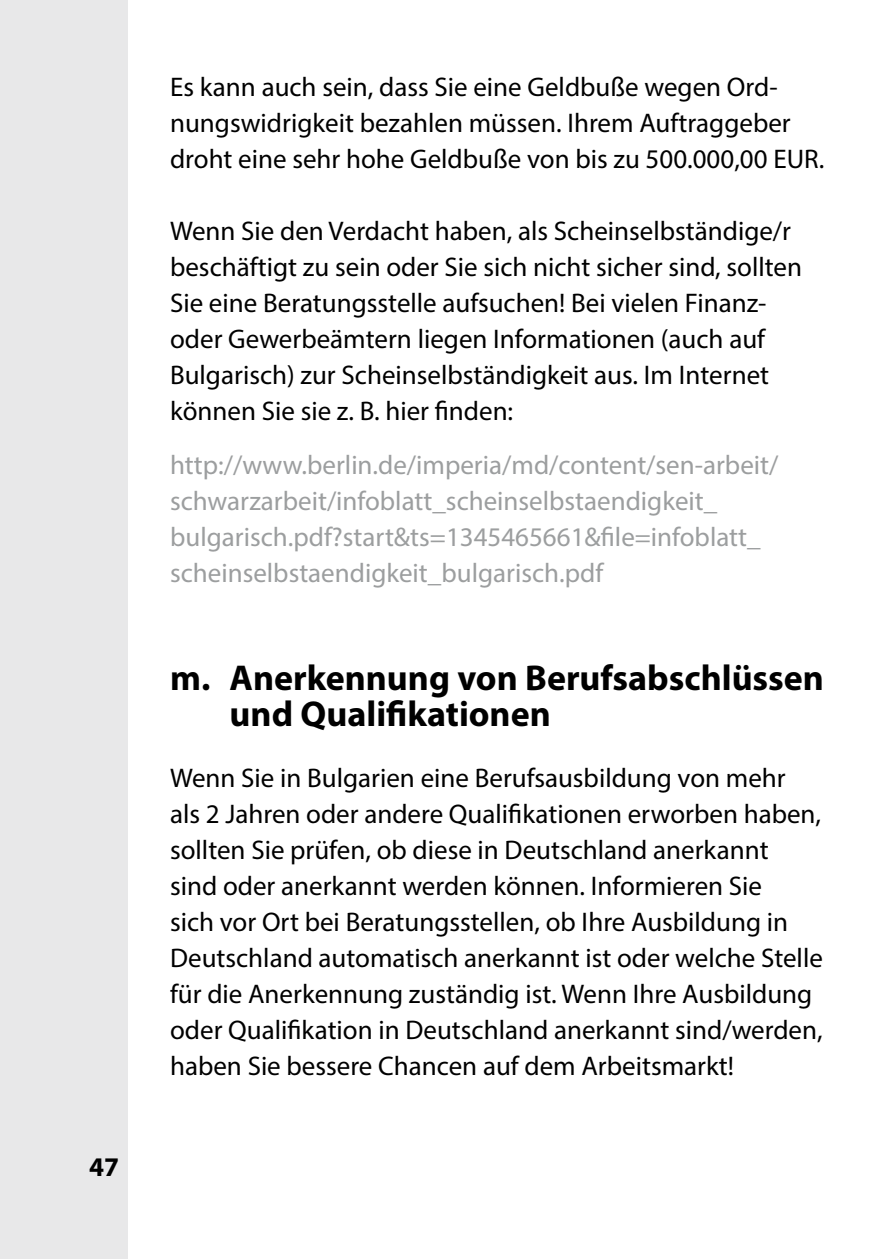
<style>
.page{position:relative;width:893px;height:1259px;background:#fff}
.page>*{position:absolute;margin:0;border:0;box-sizing:border-box;transform-origin:0 0}
.t1{font:700 36px/36px "Myriad Pro";color:#000}
.t2{font:27px/36px "Myriad Pro";color:#000}
.t3{font:27px/36px "Myriad Pro";color:#9c9e9f}
.t4{font:700 27px "Myriad Pro";color:#000}
</style>
<div class="page">
<div style="left:0;top:0;width:128px;height:1259px;background:#e8e8e9"></div>
<p class="t4" style="left:89px;top:1149px;width:31px">47</p>
<p class="t2" style="left:170px;top:68px;width:656px">Es kann auch sein, dass Sie eine Geldbuße wegen Ord&shy;nungswidrigkeit bezahlen müssen. Ihrem Auftraggeber droht eine sehr hohe Geldbuße von bis zu 500.000,00 EUR.</p>
<p class="t2" style="left:170px;top:212px;width:634px">Wenn Sie den Verdacht haben, als Scheinselbständige/r beschäftigt zu sein oder Sie sich nicht sicher sind, sollten Sie eine Beratungsstelle aufsuchen! Bei vielen Finanz&shy;oder Gewerbeämtern liegen Informationen (auch auf Bulgarisch) zur Scheinselbständigkeit aus. Im Internet können Sie sie z. B. hier finden:</p>
<p class="t3" style="left:170px;top:446px;width:610px">http://www.berlin.de/imperia/md/content/sen-arbeit/ schwarzarbeit/infoblatt_scheinselbstaendigkeit_ bulgarisch.pdf?start&amp;ts=1345465661&amp;file=infoblatt_ scheinselbstaendigkeit_bulgarisch.pdf</p>
<h1 class="t1" style="left:230px;top:658px;width:596px;text-indent:-60px">m. Anerkennung von Berufsabschlüssen und Qualifikationen</h1>
<p class="t2" style="left:170px;top:760px;width:654px">Wenn Sie in Bulgarien eine Berufsausbildung von mehr<br>als 2 Jahren oder andere Qualifikationen erworben haben, sollten Sie prüfen, ob diese in Deutschland anerkannt<br>sind oder anerkannt werden können. Informieren Sie<br>sich vor Ort bei Beratungsstellen, ob Ihre Ausbildung in Deutschland automatisch anerkannt ist oder welche Stelle für die Anerkennung zuständig ist. Wenn Ihre Ausbildung oder Qualifikation in Deutschland anerkannt sind/werden, haben Sie bessere Chancen auf dem Arbeitsmarkt!</p>
</div>
